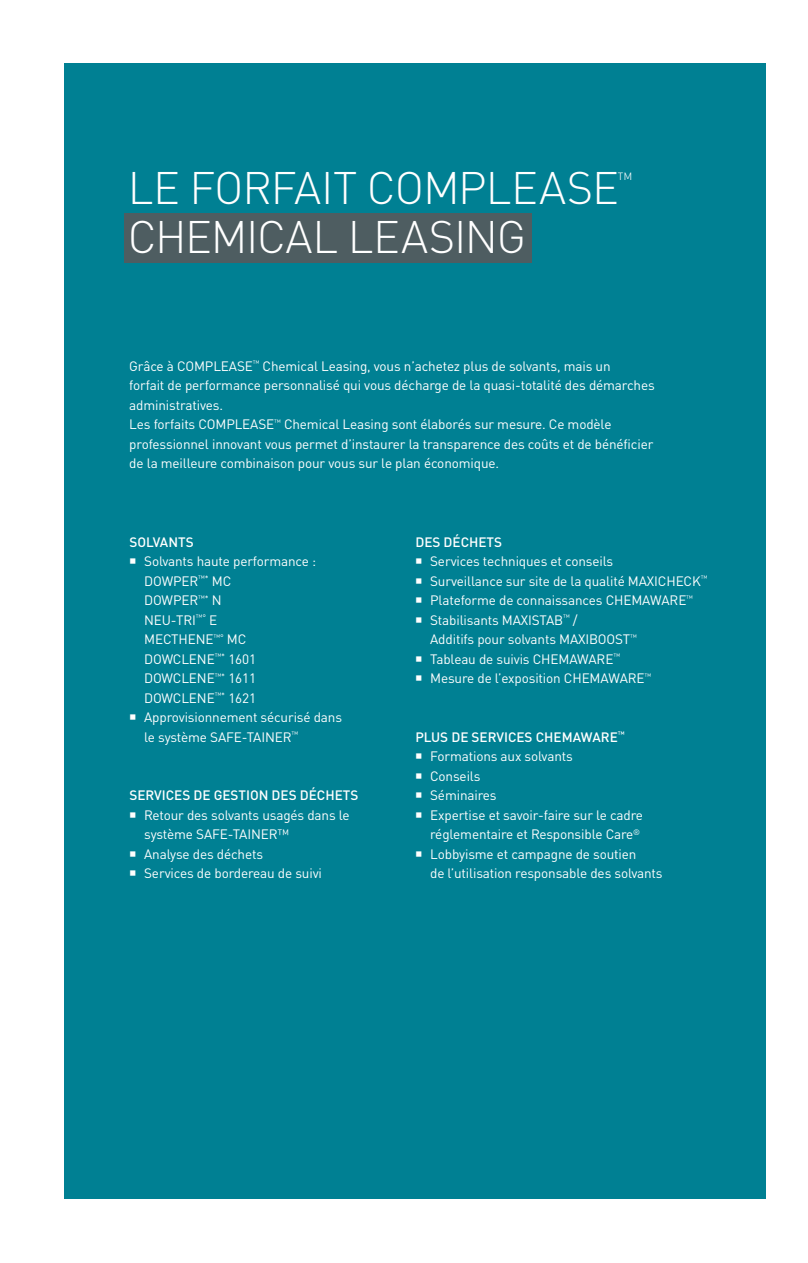
<style>
.page{position:relative;width:808px;height:1263px;background:#fff}
.page>*{position:absolute;margin:0;border:0;box-sizing:border-box;transform-origin:0 0}
.t1{font:300 45px "DIN Pro";letter-spacing:-.025em;color:#fff}
.t2{font:300 17.55px "DIN Pro";color:#fff}
.t3{font:13.5px/19.5px "DIN Pro";letter-spacing:-.01em;color:#fff}
.t4{font:500 13.5px "DIN Pro";color:#fff}
.t5{font:7.8px "DIN Pro";color:#fff}
.s1{font-size:13.5px}
</style>
<div class="page">
<div style="left:64px;top:64px;width:701px;height:1135px;background:#008093"></div>
<div style="left:124px;top:213px;width:407px;height:50px;background:#545b5e"></div>
<h1 class="t1" style="left:128px;top:154px;width:268px">LE FORFAIT COMPLEASE</h1>
<p class="t2" style="left:617px;top:165px;width:16px">™</p>
<h1 class="t1" style="left:128px;top:203px;width:400px">CHEMICAL LEASING</h1>
<p class="t3" style="left:129px;top:355px;width:527px;text-indent:123px"><sup>™</sup> Chemical Leasing, vous n’achetez plus de solvants, mais un<br>forfait de performance personnalisé qui vous décharge de la quasi-totalité des démarches administratives.<br>Les forfaits CO MPLEASE</p>
<p class="t3" style="left:129px;top:355px;width:85px">Grâce à COMPLEASE</p>
<p class="t3" style="left:129px;top:414px;width:526px;text-indent:145px"><sup>™</sup> Chemical Leasing sont élaborés sur mesure. Ce modèle professionnel innovant vous permet d’instaurer la transparence des coûts et de bénéficier de la meilleure combinaison pour vous sur le plan économique.</p>
<p class="t4" style="left:129px;top:531px;width:17px">SOLVANTS</p>
<p class="t3" style="left:144px;top:550px;width:173px;text-indent:-15px">○ Solvants haute performance :<br>DOWPER</p>
<p class="t5" style="left:198px;top:572px;width:33px">™* <span class="s1">MC</span></p>
<p class="t3" style="left:144px;top:589px;width:38px">DOWPER</p>
<p class="t5" style="left:198px;top:592px;width:22px">™* <span class="s1">N</span></p>
<p class="t3" style="left:129px;top:609px;width:12px">NEU</p>
<p class="t3" style="left:144px;top:609px;width:72px;text-indent:27px">-TRI <sup>™°</sup> E<br>MECTHENE</p>
<p class="t5" style="left:213px;top:631px;width:33px">™° <span class="s1">MC</span></p>
<p class="t3" style="left:144px;top:648px;width:38px">DOWCLENE</p>
<p class="t3" style="left:215px;top:648px;width:43px"><sup>™*</sup> 1601</p>
<p class="t3" style="left:144px;top:667px;width:38px">DOWCLENE</p>
<p class="t3" style="left:215px;top:667px;width:43px"><sup>™*</sup> 1611</p>
<p class="t3" style="left:144px;top:687px;width:38px">DOWCLENE</p>
<p class="t3" style="left:215px;top:687px;width:43px"><sup>™*</sup> 1621</p>
<p class="t3" style="left:144px;top:706px;width:199px;text-indent:-15px">○ Approvisionnement sécurisé dans le système SAFE-TAINER</p>
<p class="t5" style="left:292px;top:728px;width:8px">™</p>
<p class="t4" style="left:129px;top:785px;width:17px">SERVICES</p>
<p class="t4" style="left:193px;top:785px;width:38px">DE GESTION</p>
<p class="t4" style="left:272px;top:785px;width:9px">DES</p>
<p class="t4" style="left:300px;top:785px;width:9px">DÉC</p>
<p class="t4" style="left:325px;top:785px;width:18px">HETS</p>
<p class="t3" style="left:144px;top:804px;width:207px;text-indent:-15px">○ Retour des solvants usagés dans le système SAFE-TAINER</p>
<p class="t3" style="left:278px;top:823px;width:13px">™</p>
<p class="t3" style="left:129px;top:843px;width:135px">○ Analyse des déchets</p>
<p class="t3" style="left:129px;top:862px;width:194px">○ Services de bordereau de suivi</p>
<p class="t4" style="left:415px;top:531px;width:9px">DES</p>
<p class="t4" style="left:444px;top:531px;width:9px">DÉC</p>
<p class="t4" style="left:469px;top:531px;width:18px">HETS</p>
<p class="t3" style="left:415px;top:550px;width:199px">○ Services techniques et conseils</p>
<p class="t3" style="left:415px;top:570px;width:294px">○ Surveillance sur site de la qualité MAXIC HEC K<sup>™</sup></p>
<p class="t3" style="left:415px;top:589px;width:279px">○ Plateforme de connaissances CHE MAWARE<sup>™</sup></p>
<p class="t3" style="left:415px;top:609px;width:121px">○ Stabilisants MAXISTA</p>
<p class="t3" style="left:415px;top:609px;width:192px;text-indent:139px">B<sup>™</sup> /<br>Additifs pour solvants MAXI BOOST</p>
<p class="t5" style="left:630px;top:631px;width:8px">™</p>
<p class="t3" style="left:415px;top:648px;width:206px">○ Tableau de suivis CHEMAWARE<sup>™</sup></p>
<p class="t3" style="left:415px;top:667px;width:237px">○ Mesure de l’exposition CHEMAWARE<sup>™</sup></p>
<p class="t4" style="left:415px;top:726px;width:211px">PLUS DE SERVICES CH EMAWARE<sup>™</sup></p>
<p class="t3" style="left:415px;top:745px;width:159px">○ Formations aux solvants</p>
<p class="t3" style="left:415px;top:765px;width:67px">○ Conseils</p>
<p class="t3" style="left:415px;top:784px;width:83px">○ Séminaires</p>
<p class="t3" style="left:415px;top:804px;width:229px;text-align:right">○ Expertise et savoir-faire sur le cadre réglementaire et Responsible Care<sup>®</sup></p>
<p class="t3" style="left:430px;top:843px;width:234px;text-indent:-15px">○ Lobbyisme et campagne de soutien<br>de l’utilisation responsable des solvants</p>
</div>
